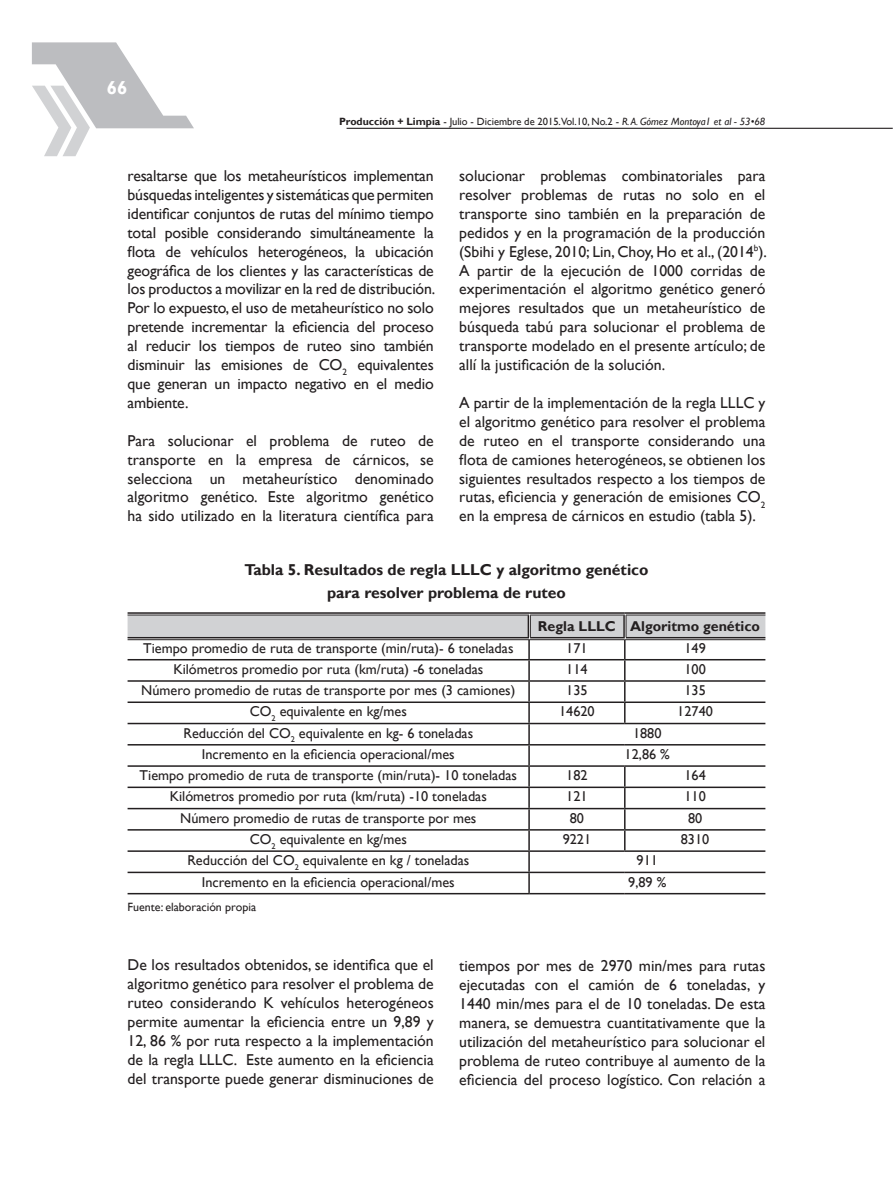
<style>
.page{position:relative;width:893px;height:1191px;background:#fff}
.page>*{position:absolute;margin:0;border:0;box-sizing:border-box;transform-origin:0 0}
.t1{font:700 18.75px "Gill Sans";color:#fff}
.t2{font:15.75px/18.9px "Gill Sans";color:#231f20;text-align:justify}
.t3{font:700 15.75px/23.1px "Gill Sans";color:#231f20;text-align:center}
.t4{font:14.25px "Gill Sans";color:#231f20}
.t5{font:700 14.25px "Gill Sans";color:#231f20}
.t6{font:12px "Gill Sans";color:#231f20}
.t7{font:10.5px "Gill Sans";color:#231f20}
.s1{font-weight:700}
.s2{font-style:italic}
</style>
<div class="page">
<svg style="left:32px;top:42px;width:162px;height:114px"></svg>
<hr style="left:347px;top:128px;width:546px;height:1px;background:#231f20">
<hr style="left:128px;top:723px;width:401px;height:1px;background:#231f20">
<hr style="left:529px;top:723px;width:96px;height:1px;background:#231f20">
<hr style="left:528px;top:724px;width:2px;height:20px;background:#231f20">
<hr style="left:625px;top:723px;width:140px;height:1px;background:#231f20">
<hr style="left:128px;top:744px;width:401px;height:1px;background:#231f20">
<hr style="left:529px;top:744px;width:96px;height:1px;background:#231f20">
<hr style="left:528px;top:745px;width:2px;height:20px;background:#231f20">
<hr style="left:625px;top:744px;width:140px;height:1px;background:#231f20">
<hr style="left:128px;top:765px;width:401px;height:2px;background:#231f20">
<hr style="left:529px;top:765px;width:96px;height:2px;background:#231f20">
<svg style="left:528px;top:767px;width:2px;height:19px"></svg>
<hr style="left:625px;top:765px;width:140px;height:2px;background:#231f20">
<hr style="left:128px;top:786px;width:401px;height:2px;background:#231f20">
<hr style="left:529px;top:786px;width:96px;height:2px;background:#231f20">
<hr style="left:528px;top:788px;width:2px;height:20px;background:#231f20">
<hr style="left:625px;top:786px;width:140px;height:2px;background:#231f20">
<hr style="left:128px;top:808px;width:401px;height:1px;background:#231f20">
<hr style="left:529px;top:808px;width:96px;height:1px;background:#231f20">
<hr style="left:528px;top:809px;width:2px;height:20px;background:#231f20">
<hr style="left:625px;top:808px;width:140px;height:1px;background:#231f20">
<hr style="left:128px;top:829px;width:401px;height:1px;background:#231f20">
<hr style="left:529px;top:829px;width:96px;height:1px;background:#231f20">
<hr style="left:528px;top:830px;width:2px;height:20px;background:#231f20">
<hr style="left:625px;top:829px;width:140px;height:1px;background:#231f20">
<svg style="left:624px;top:767px;width:1px;height:83px"></svg>
<hr style="left:128px;top:850px;width:401px;height:2px;background:#231f20">
<hr style="left:529px;top:850px;width:96px;height:2px;background:#231f20">
<svg style="left:528px;top:852px;width:2px;height:19px"></svg>
<hr style="left:625px;top:850px;width:140px;height:2px;background:#231f20">
<hr style="left:128px;top:871px;width:401px;height:2px;background:#231f20">
<hr style="left:529px;top:871px;width:96px;height:2px;background:#231f20">
<hr style="left:528px;top:873px;width:2px;height:20px;background:#231f20">
<hr style="left:625px;top:871px;width:140px;height:2px;background:#231f20">
<hr style="left:128px;top:893px;width:401px;height:1px;background:#231f20">
<hr style="left:529px;top:893px;width:96px;height:1px;background:#231f20">
<hr style="left:625px;top:893px;width:140px;height:1px;background:#231f20">
<hr style="left:128px;top:612px;width:401px;height:2px;background:#231f20">
<hr style="left:529px;top:612px;width:96px;height:2px;background:#231f20">
<hr style="left:625px;top:612px;width:140px;height:2px;background:#231f20">
<svg style="left:128px;top:614px;width:637px;height:109px"></svg>
<hr style="left:128px;top:637px;width:401px;height:1px;background:#231f20">
<hr style="left:128px;top:639px;width:401px;height:1px;background:#231f20">
<hr style="left:530px;top:637px;width:95px;height:1px;background:#231f20">
<hr style="left:529px;top:639px;width:96px;height:1px;background:#231f20">
<hr style="left:626px;top:637px;width:139px;height:1px;background:#231f20">
<hr style="left:625px;top:639px;width:140px;height:1px;background:#231f20">
<p class="t1" style="left:107px;top:77px;width:22px">66</p>
<p class="t7" style="left:339px;top:115px;width:428px"><span class="s1">Producción + Limpia</span> - Julio - Diciembre de 2015.Vol.10, No.2 - <span class="s2">R. A. Gómez Montoya1 et al - 53•68</span></p>
<p class="t2" style="left:128px;top:167px;width:309px">resaltarse que los metaheurísticos implementan búsquedas inteligentes y sistemáticas que permiten identificar conjuntos de rutas del mínimo tiempo total posible considerando simultáneamente la flota de vehículos heterogéneos, la ubicación geográfica de los clientes y las características de los productos a movilizar en la red de distribución.<br>Por lo expuesto, el uso de metaheurístico no solo pretende incrementar la eficiencia del proceso al reducir los tiempos de ruteo sino también disminuir las emisiones de CO<sub>2</sub> equivalentes que generan un impacto negativo en el medio ambiente.</p>
<p class="t2" style="left:128px;top:431px;width:308px">Para solucionar el problema de ruteo de transporte en la empresa de cárnicos, se selecciona un metaheurístico denominado algoritmo genético. Este algoritmo genético ha sido utilizado en la literatura científica para</p>
<p class="t2" style="left:459px;top:167px;width:309px">solucionar problemas combinatoriales para resolver problemas de rutas no solo en el transporte sino también en la preparación de pedidos y en la programación de la producción (Sbihi y Eglese, 2010; Lin, Choy, Ho et al., (2014<sup>b</sup>).<br>A partir de la ejecución de 1000 corridas de experimentación el algoritmo genético generó mejores resultados que un metaheurístico de búsqueda tabú para solucionar el problema de transporte modelado en el presente artículo; de allí la justificación de la solución.</p>
<p class="t2" style="left:459px;top:393px;width:308px">A partir de la implementación de la regla LLLC y el algoritmo genético para resolver el problema de ruteo en el transporte considerando una flota de camiones heterogéneos, se obtienen los siguientes resultados respecto a los tiempos de rutas, eficiencia y generación de emisiones CO<sub>2 </sub>en la empresa de cárnicos en estudio (tabla 5).</p>
<p class="t3" style="left:244px;top:558px;width:406px">Tabla 5. Resultados de regla LLLC y algoritmo genético para resolver problema de ruteo</p>
<p class="t5" style="left:538px;top:617px;width:224px">Regla LLLC Algoritmo genético</p>
<p class="t4" style="left:143px;top:639px;width:372px">Tiempo promedio de ruta de transporte (min/ruta)- 6 toneladas</p>
<p class="t4" style="left:566px;top:639px;width:23px">171</p>
<p class="t4" style="left:684px;top:639px;width:23px">149</p>
<p class="t4" style="left:173px;top:660px;width:311px">Kilómetros promedio por ruta (km/ruta) -6 toneladas</p>
<p class="t4" style="left:566px;top:660px;width:23px">114</p>
<p class="t4" style="left:684px;top:660px;width:23px">100</p>
<p class="t4" style="left:141px;top:682px;width:376px">Número promedio de rutas de transporte por mes (3 camiones)</p>
<p class="t4" style="left:566px;top:682px;width:23px">135</p>
<p class="t4" style="left:684px;top:682px;width:23px">135</p>
<p class="t4" style="left:250px;top:703px;width:159px">CO<sub>2</sub> equivalente en kg/mes</p>
<p class="t4" style="left:559px;top:703px;width:37px">14620</p>
<p class="t4" style="left:677px;top:703px;width:37px">12740</p>
<p class="t4" style="left:183px;top:724px;width:291px">Reducción del CO<sub>2</sub> equivalente en kg- 6 toneladas</p>
<p class="t4" style="left:633px;top:724px;width:30px">1880</p>
<p class="t4" style="left:202px;top:746px;width:254px">Incremento en la eficiencia operacional/mes</p>
<p class="t4" style="left:625px;top:746px;width:47px">12,86 %</p>
<p class="t4" style="left:140px;top:767px;width:379px">Tiempo promedio de ruta de transporte (min/ruta)- 10 toneladas</p>
<p class="t4" style="left:566px;top:767px;width:23px">182</p>
<p class="t4" style="left:684px;top:767px;width:23px">164</p>
<p class="t4" style="left:170px;top:788px;width:319px">Kilómetros promedio por ruta (km/ruta) -10 toneladas</p>
<p class="t4" style="left:566px;top:788px;width:23px">121</p>
<p class="t4" style="left:684px;top:788px;width:23px">110</p>
<p class="t4" style="left:180px;top:809px;width:298px">Número promedio de rutas de transporte por mes</p>
<p class="t4" style="left:570px;top:809px;width:16px">80</p>
<p class="t4" style="left:688px;top:809px;width:16px">80</p>
<p class="t4" style="left:250px;top:831px;width:159px">CO<sub>2</sub> equivalente en kg/mes</p>
<p class="t4" style="left:563px;top:831px;width:30px">9221</p>
<p class="t4" style="left:681px;top:831px;width:30px">8310</p>
<p class="t4" style="left:187px;top:852px;width:283px">Reducción del CO<sub>2</sub> equivalente en kg / toneladas</p>
<p class="t4" style="left:637px;top:852px;width:23px">911</p>
<p class="t4" style="left:202px;top:873px;width:254px">Incremento en la eficiencia operacional/mes</p>
<p class="t4" style="left:628px;top:873px;width:40px">9,89 %</p>
<p class="t6" style="left:128px;top:900px;width:130px">Fuente: elaboración propia</p>
<p class="t2" style="left:128px;top:955px;width:308px">De los resultados obtenidos, se identifica que el algoritmo genético para resolver el problema de ruteo considerando K vehículos heterogéneos permite aumentar la eficiencia entre un 9,89 y 12, 86 % por ruta respecto a la implementación de la regla LLLC. Este aumento en la eficiencia del transporte puede generar disminuciones de</p>
<p class="t2" style="left:459px;top:956px;width:308px">tiempos por mes de 2970 min/mes para rutas ejecutadas con el camión de 6 toneladas, y 1440 min/mes para el de 10 toneladas. De esta manera, se demuestra cuantitativamente que la utilización del metaheurístico para solucionar el problema de ruteo contribuye al aumento de la eficiencia del proceso logístico. Con relación a</p>
</div>
